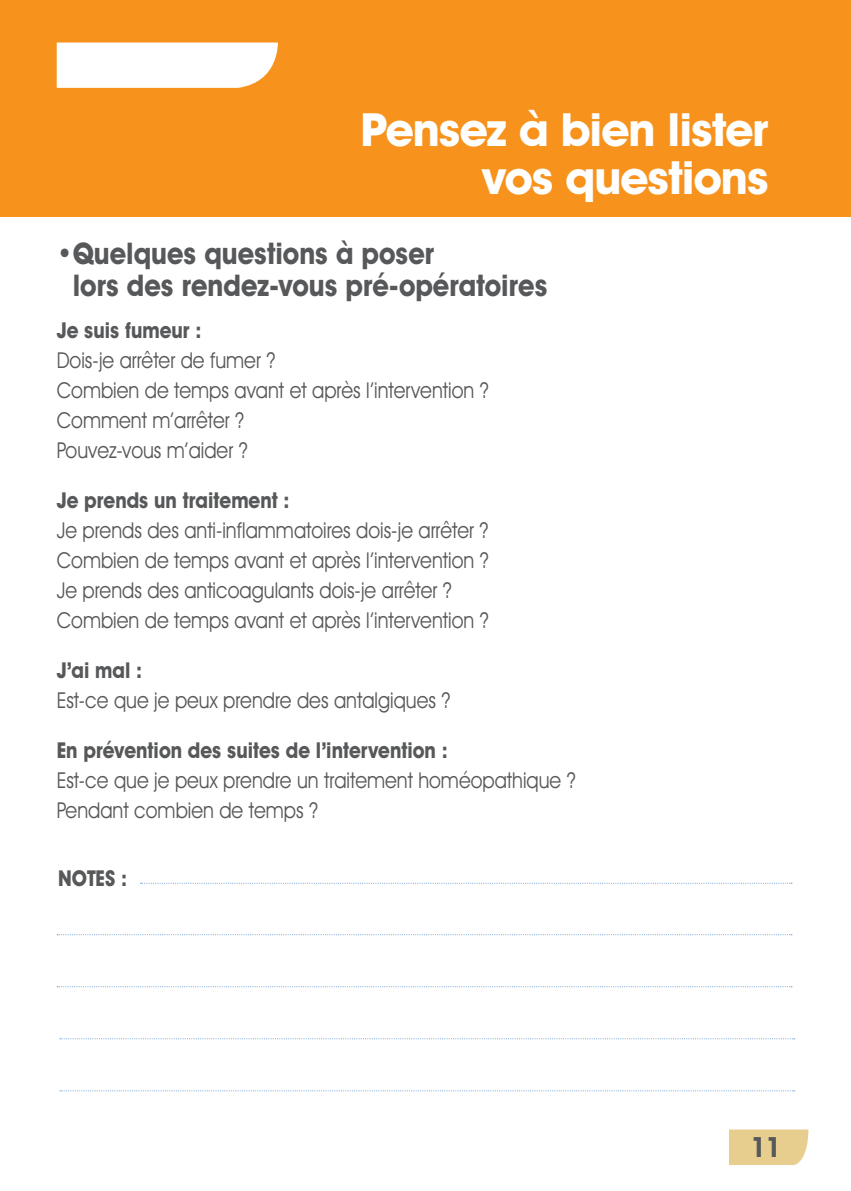
<style>
.page{position:relative;width:851px;height:1191px;background:#fff}
.page>*{position:absolute;margin:0;border:0;box-sizing:border-box;transform-origin:0 0}
.t1{font:700 46px/48px "Avant Garde IT Cby BT";letter-spacing:-.02em;color:#fff;text-align:right}
.t2{font:700 30px/32px "Avant Garde IT Cby BT";color:#57585a;scale:.9 1}
.t3{font:700 28px "Avant Garde IT Cby BT";color:#57585a;scale:.9 1}
.t4{font:22px/30px "Avant Garde IT Cby BT";color:#57585a;scale:.88 1}
.t5{font:700 22px "Avant Garde IT Cby BT";color:#57585a;scale:.88 1}
</style>
<div class="page">
<div style="left:0;top:0;width:850px;height:217px;background:#f7931d"></div>
<div style="left:57px;top:43px;width:221px;height:45px;background:#fff"></div>
<div style="left:729px;top:1129px;width:79px;height:36px;background:#e8ce8e"></div>
<svg style="left:140px;top:882px;width:651px;height:1px"></svg>
<svg style="left:57px;top:934px;width:734px;height:1px"></svg>
<svg style="left:57px;top:986px;width:734px;height:1px"></svg>
<svg style="left:60px;top:1038px;width:734px;height:1px"></svg>
<svg style="left:60px;top:1090px;width:734px;height:1px"></svg>
<h1 class="t1" style="left:360px;top:105px;width:409px">Pensez à bien lister vos questions</h1>
<h2 class="t2" style="left:73px;top:237px;width:529px;text-indent:-16px">•Quelques questions à poser<br>lors des rendez-vous pré-opératoires</h2>
<p class="t5" style="left:57px;top:317px;width:166px">Je suis fumeur :</p>
<p class="t4" style="left:57px;top:345px;width:492px">Dois-je arrêter de fumer ?<br>Combien de temps avant et après l’intervention ?<br>Comment m’arrêter ?<br>Pouvez-vous m’aider ?</p>
<p class="t5" style="left:57px;top:487px;width:266px">Je prends un traitement :</p>
<p class="t4" style="left:57px;top:515px;width:492px">Je prends des anti-inflammatoires dois-je arrêter ?<br>Combien de temps avant et après l’intervention ?<br>Je prends des anticoagulants dois-je arrêter ?<br>Combien de temps avant et après l’intervention ?</p>
<p class="t5" style="left:57px;top:657px;width:99px">J’ai mal :</p>
<p class="t4" style="left:57px;top:685px;width:449px">Est-ce que je peux prendre des antalgiques ?</p>
<p class="t5" style="left:57px;top:737px;width:446px">En prévention des suites de l’intervention :</p>
<p class="t4" style="left:57px;top:765px;width:591px">Est-ce que je peux prendre un traitement homéopathique ?<br>Pendant combien de temps ?</p>
<p class="t5" style="left:58px;top:864px;width:80px">NOTES :</p>
<p class="t3" style="left:750px;top:1130px;width:35px">11</p>
</div>
